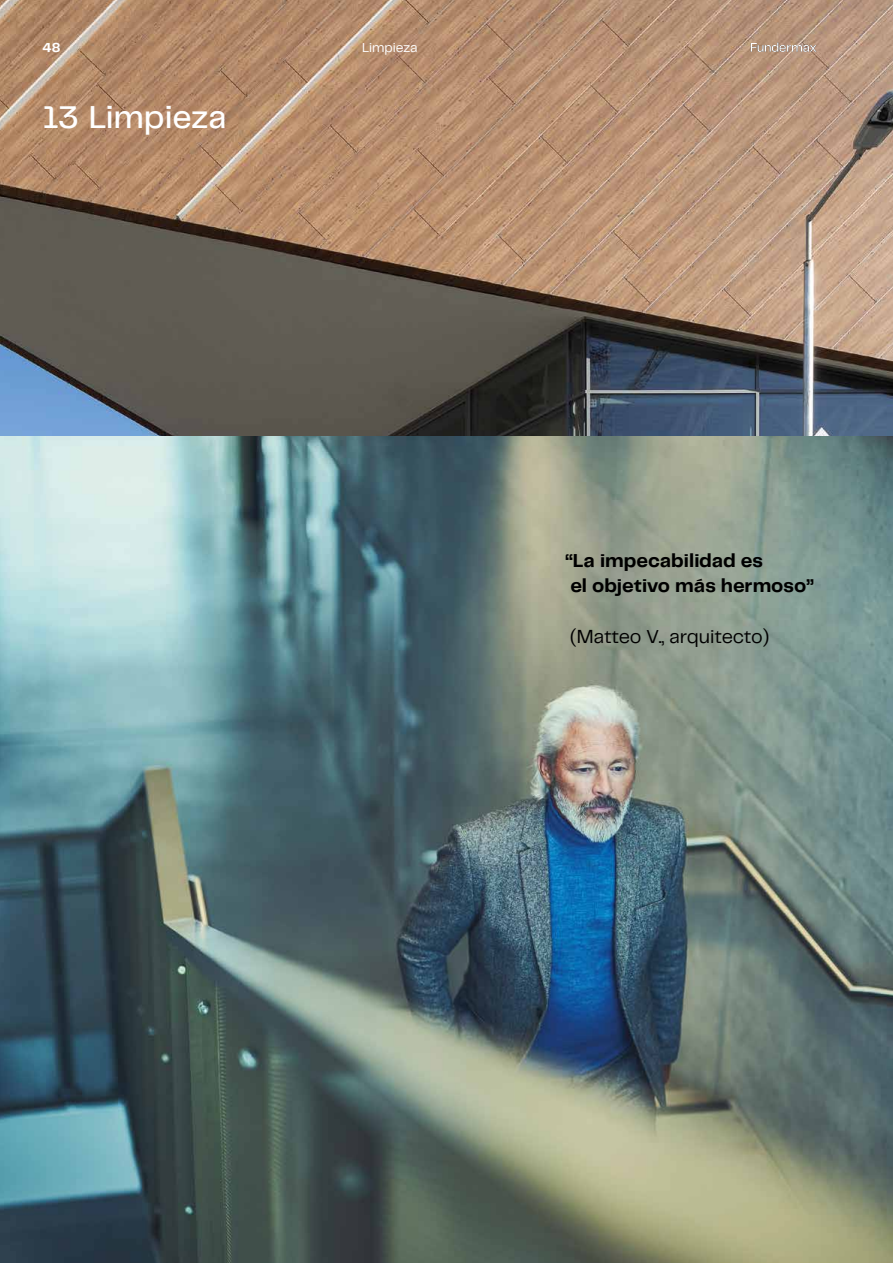
<style>
.page{position:relative;width:893px;height:1263px;background:#fff}
.page>*{position:absolute;margin:0;border:0;box-sizing:border-box;transform-origin:0 0}
.t1{font:500 33px "Telegraf";letter-spacing:-.01em;color:#fff}
.t2{font:700 19.5px/25.5px "Telegraf";color:#000}
.t3{font:19.5px "Telegraf";letter-spacing:-.005em;color:#000}
.t4{font:13.5px "Telegraf";letter-spacing:-.005em;color:#fff}
.t5{font:700 13.5px "Telegraf";color:#fff}
</style>
<div class="page">
<img style="left:0;top:0;width:893px;height:1263px">
<svg style="left:751px;top:43px;width:65px;height:9px"></svg>
<p class="t5" style="left:43px;top:38px;width:19px">48</p>
<p class="t4" style="left:362px;top:38px;width:57px">Limpieza</p>
<h1 class="t1" style="left:43px;top:94px;width:186px">13 Limpieza</h1>
<p class="t2" style="left:565px;top:547px;width:250px">“La impecabilidad es<br>el objetivo más hermoso”</p>
<p class="t3" style="left:570px;top:624px;width:201px">(Matteo V., arquitecto)</p>
</div>
